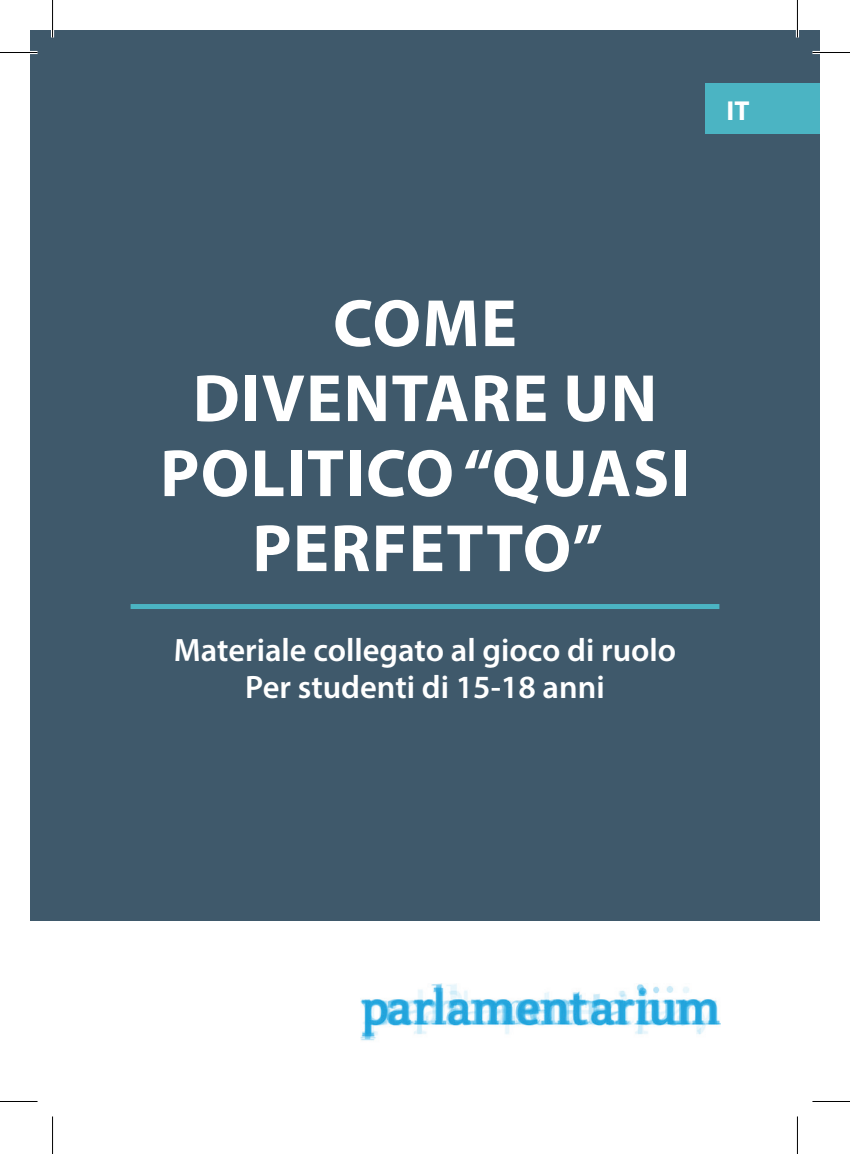
<style>
.page{position:relative;width:850px;height:1154px;background:#fff}
.page>*{position:absolute;margin:0;border:0;box-sizing:border-box;transform-origin:0 0}
.t1{font:700 67.5px/75px "Myriad Pro";letter-spacing:.02em;color:#fff;text-align:center}
.t2{font:600 32.5px/37.5px "Myriad Pro";color:#fff;text-align:center}
.t3{font:700 27.5px "Myriad Pro";color:#fff}
</style>
<div class="page">
<div style="left:30px;top:30px;width:789px;height:891px;background:#3f596b"></div>
<div style="left:130px;top:604px;width:589px;height:5px;background:#4bb4c3"></div>
<img style="left:360px;top:984px;width:360px;height:57px">
<div style="left:704px;top:84px;width:115px;height:50px;background:#4bb4c3"></div>
<hr style="left:0;top:51px;width:38px;height:3px;background:#fff">
<hr style="left:812px;top:51px;width:37px;height:3px;background:#fff">
<hr style="left:51px;top:0;width:3px;height:38px;background:#fff">
<hr style="left:795px;top:0;width:3px;height:38px;background:#fff">
<hr style="left:0;top:52px;width:38px;height:1px;background:#000">
<hr style="left:812px;top:52px;width:37px;height:1px;background:#000">
<hr style="left:0;top:1101px;width:38px;height:1px;background:#000">
<hr style="left:812px;top:1101px;width:37px;height:1px;background:#000">
<hr style="left:52px;top:0;width:1px;height:38px;background:#000">
<hr style="left:52px;top:1116px;width:1px;height:38px;background:#000">
<hr style="left:796px;top:0;width:1px;height:38px;background:#000">
<hr style="left:796px;top:1116px;width:1px;height:38px;background:#000">
<p class="t3" style="left:726px;top:93px;width:24px">IT</p>
<h1 class="t1" style="left:160px;top:284px;width:531px">COME<br>DIVENTARE UN<br>POLITICO “QUASI<br>PERFETTO”</h1>
<p class="t2" style="left:174px;top:630px;width:503px">Materiale collegato al gioco di ruolo<br>Per studenti di 15-18 anni</p>
</div>
